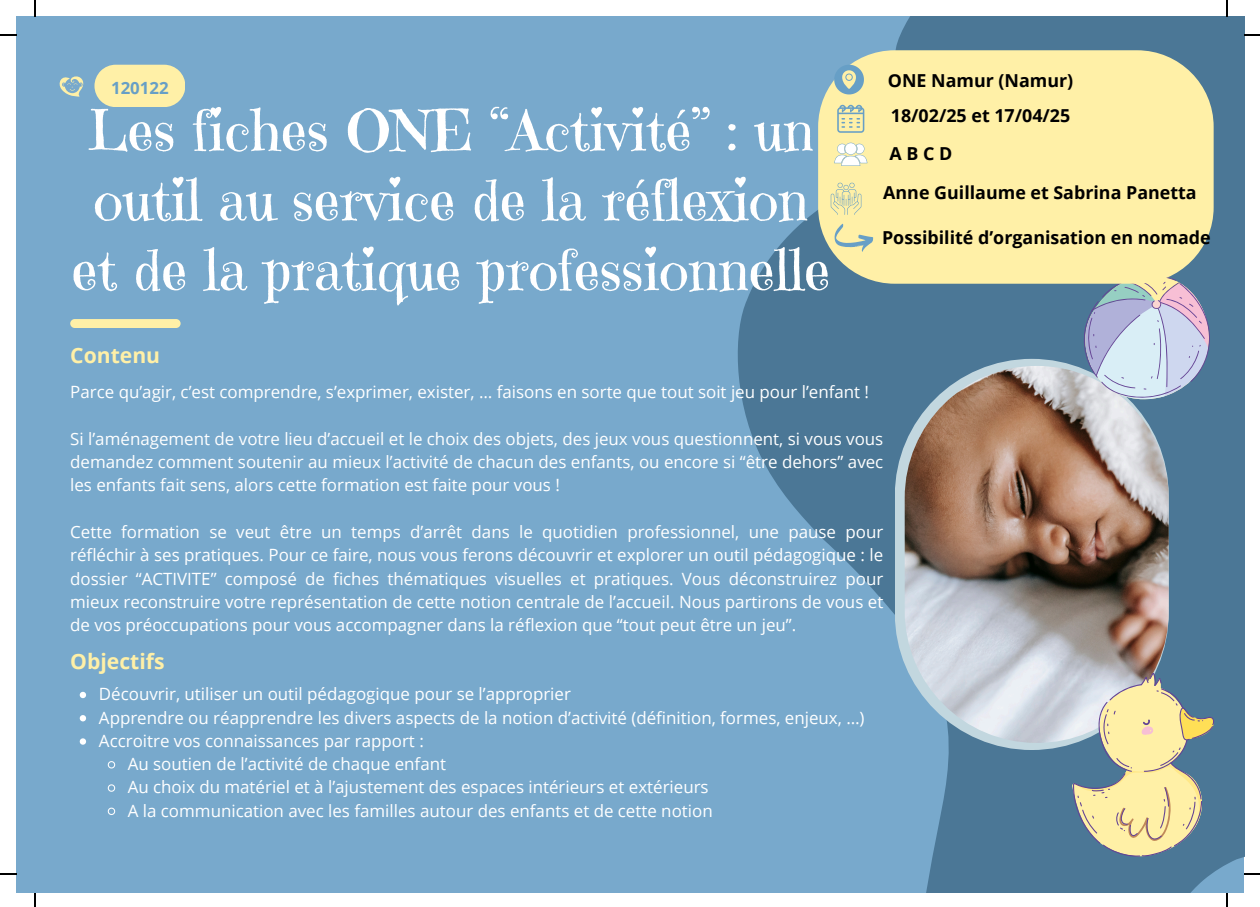
<style>
.page{position:relative;width:1260px;height:907px;background:#fff}
.page>*{position:absolute;margin:0;border:0;box-sizing:border-box;transform-origin:0 0}
.t1{font:56.4px/69.8px "Emilys Candy";color:#fff;text-align:center}
.t2{font:700 21.2px "Open Sans";color:#fff0a7}
.t3{font:700 17.8px/34.8px "Open Sans";color:#000}
.t4{font:17px/23.2px "Open Sans";color:#fff;text-align:justify}
.t5{font:700 16.8px "Open Sans";color:#679fc6}
</style>
<div class="page">
<div style="left:16px;top:16px;width:1228px;height:876px;background:#78a9cc"></div>
<svg style="left:59px;top:76px;width:25px;height:21px"></svg>
<svg style="left:737px;top:16px;width:507px;height:876px;fill:#4b7796"></svg>
<div style="left:894px;top:359px;width:274px;height:391px;background:#c2d7df;border-radius:137px"></div>
<img style="left:904px;top:366px;width:264px;height:377px;border-radius:132px">
<div style="left:70px;top:319px;width:110px;height:9px;background:#fff0a7;border-radius:4px"></div>
<svg style="left:1063px;top:668px;width:155px;height:205px;background:#abb5a3"></svg>
<svg style="left:1082px;top:273px;width:127px;height:128px;background:#b3bed3"></svg>
<svg style="left:94px;top:65px;width:91px;height:42px;background:#f1e8aa"></svg>
<svg style="left:80px;top:691px;width:6px;height:7px"></svg>
<svg style="left:80px;top:715px;width:6px;height:6px"></svg>
<svg style="left:80px;top:738px;width:6px;height:6px"></svg>
<svg style="left:107px;top:761px;width:9px;height:8px"></svg>
<svg style="left:107px;top:784px;width:9px;height:8px"></svg>
<svg style="left:107px;top:807px;width:9px;height:8px"></svg>
<div style="left:818px;top:50px;width:395px;height:234px;background:#fff0a7;border-radius:76px"></div>
<svg style="left:834px;top:65px;width:29px;height:29px"></svg>
<svg style="left:837px;top:105px;width:26px;height:28px"></svg>
<svg style="left:834px;top:143px;width:33px;height:23px"></svg>
<svg style="left:830px;top:183px;width:31px;height:32px"></svg>
<svg style="left:834px;top:224px;width:38px;height:27px"></svg>
<svg style="left:34px;top:0;width:2px;height:16px"></svg>
<svg style="left:0;top:34px;width:16px;height:2px"></svg>
<svg style="left:1226px;top:0;width:1px;height:16px"></svg>
<svg style="left:1244px;top:34px;width:15px;height:2px"></svg>
<svg style="left:34px;top:892px;width:2px;height:15px"></svg>
<svg style="left:0;top:873px;width:16px;height:1px"></svg>
<svg style="left:1226px;top:892px;width:1px;height:15px"></svg>
<svg style="left:1244px;top:873px;width:15px;height:1px"></svg>
<p class="t5" style="left:111px;top:76px;width:59px">120122</p>
<p class="t1" style="left:72px;top:96px;width:759px">Les fiches ONE “Activité” : un outil au service de la réflexion et de la pratique professionnelle</p>
<p class="t2" style="left:70px;top:340px;width:91px">Contenu</p>
<p class="t3" style="left:887px;top:62px;width:187px">ONE Namur (Namur)<br>18/02/25 et 17/04/25</p>
<p class="t3" style="left:883px;top:134px;width:315px;line-height:39px;text-indent:6px">ABCD<br>Anne Guillaume et Sabrina Panetta</p>
<p class="t3" style="left:881px;top:220px;width:330px">Possibilité d’organisation en nomade</p>
<p class="t4" style="left:70px;top:380px;width:800px">Parce qu’agir, c’est comprendre, s’exprimer, exister, … faisons en sorte que tout soit jeu pour l’enfant !</p>
<p class="t4" style="left:70px;top:427px;width:814px">Si l’aménagement de votre lieu d’accueil et le choix des objets, des jeux vous questionnent, si vous vous demandez comment soutenir au mieux l’activité de chacun des enfants, ou encore si “être dehors” avec les enfants fait sens, alors cette formation est faite pour vous !</p>
<p class="t4" style="left:70px;top:520px;width:814px">Cette formation se veut être un temps d’arrêt dans le quotidien professionnel, une pause pour réfléchir à ses pratiques. Pour ce faire, nous vous ferons découvrir et explorer un outil pédagogique : le dossier “ACTIVITE” composé de fiches thématiques visuelles et pratiques. Vous déconstruirez pour mieux reconstruire votre représentation de cette notion centrale de l’accueil. Nous partirons de vous et de vos préoccupations pour vous accompagner dans la réflexion que “tout peut être un jeu”.</p>
<p class="t2" style="left:70px;top:646px;width:96px">Objectifs</p>
<p class="t4" style="left:99px;top:682px;width:473px">Découvrir, utiliser un outil pédagogique pour se l’approprier</p>
<p class="t4" style="left:99px;top:705px;width:767px">Apprendre ou réapprendre les divers aspects de la notion d’activité (définition, formes, enjeux, …)</p>
<p class="t4" style="left:99px;top:728px;width:326px">Accroitre vos connaissances par rapport :</p>
<p class="t4" style="left:128px;top:751px;width:320px">Au soutien de l’activité de chaque enfant</p>
<p class="t4" style="left:128px;top:775px;width:582px">Au choix du matériel et à l’ajustement des espaces intérieurs et extérieurs</p>
<p class="t4" style="left:128px;top:798px;width:586px">A la communication avec les familles autour des enfants et de cette notion</p>
</div>
